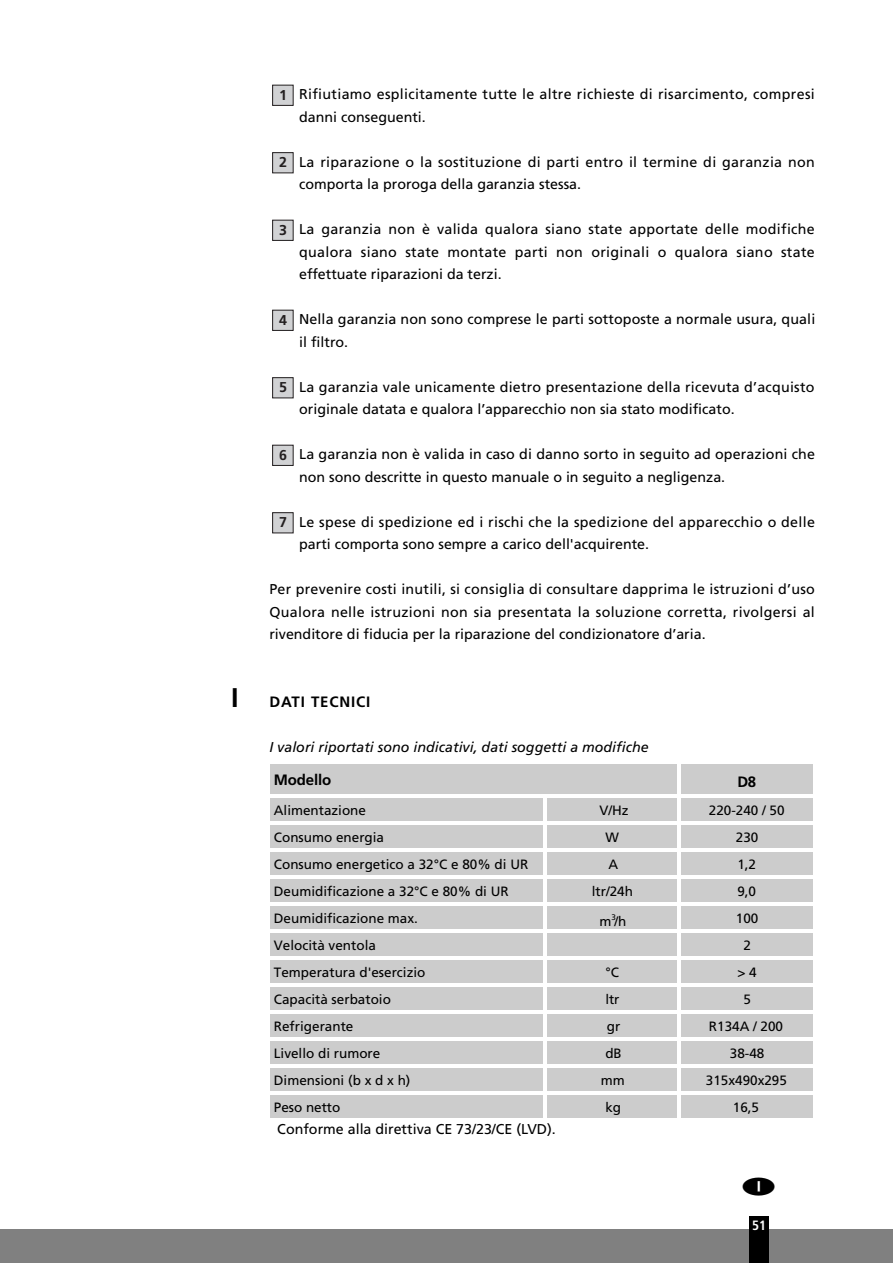
<style>
.page{position:relative;width:893px;height:1263px;background:#fff}
.page>*{position:absolute;margin:0;border:0;box-sizing:border-box;transform-origin:0 0}
.t1{font:700 15px "Frutiger";letter-spacing:.055em;color:#000}
.t2{font:700 15px "Frutiger";letter-spacing:-.01em;color:#000}
.t3{font:700 15px "Frutiger";letter-spacing:.02em;color:#000}
.t4{font:14.25px/22.5px "Frutiger";letter-spacing:.005em;color:#000}
.t5{font:italic 14.25px "Frutiger";color:#000}
.t6{font:700 14.25px "Frutiger";color:#231f20}
.t7{font:13.5px "Frutiger";color:#000}
.t8{font:700 condensed 13.5px "Frutiger";color:#fff}
.s1{font-size:27px}
</style>
<div class="page">
<div style="left:0;top:1229px;width:893px;height:34px;background:#808080"></div>
<div style="left:749px;top:1216px;width:20px;height:47px;background:#000"></div>
<div style="left:271px;top:764px;width:542px;height:354px;background:#ccc"></div>
<hr style="left:677px;top:764px;width:3px;height:357px;background:#fff">
<hr style="left:544px;top:797px;width:3px;height:324px;background:#fff">
<hr style="left:271px;top:794px;width:543px;height:3px;background:#fff">
<hr style="left:271px;top:821px;width:543px;height:3px;background:#fff">
<hr style="left:271px;top:848px;width:543px;height:3px;background:#fff">
<hr style="left:271px;top:875px;width:543px;height:3px;background:#fff">
<hr style="left:271px;top:902px;width:543px;height:3px;background:#fff">
<hr style="left:271px;top:929px;width:543px;height:3px;background:#fff">
<hr style="left:271px;top:956px;width:543px;height:3px;background:#fff">
<hr style="left:271px;top:983px;width:543px;height:3px;background:#fff">
<hr style="left:271px;top:1010px;width:543px;height:3px;background:#fff">
<hr style="left:271px;top:1037px;width:543px;height:3px;background:#fff">
<hr style="left:271px;top:1064px;width:543px;height:3px;background:#fff">
<hr style="left:271px;top:1091px;width:543px;height:3px;background:#fff">
<div style="left:273px;top:513px;width:20px;height:20px;background:#d1d2d4"></div>
<div style="left:272px;top:512px;width:22px;height:21px;border:1px solid #231f20"></div>
<div style="left:273px;top:445px;width:20px;height:20px;background:#d1d2d4"></div>
<div style="left:272px;top:445px;width:22px;height:21px;border:1px solid #231f20"></div>
<div style="left:273px;top:378px;width:20px;height:20px;background:#d1d2d4"></div>
<div style="left:272px;top:377px;width:22px;height:21px;border:1px solid #231f20"></div>
<div style="left:273px;top:310px;width:20px;height:20px;background:#d1d2d4"></div>
<div style="left:272px;top:310px;width:22px;height:21px;border:1px solid #231f20"></div>
<div style="left:273px;top:220px;width:20px;height:20px;background:#d1d2d4"></div>
<div style="left:272px;top:220px;width:22px;height:21px;border:1px solid #231f20"></div>
<div style="left:273px;top:153px;width:20px;height:20px;background:#d1d2d4"></div>
<div style="left:272px;top:152px;width:22px;height:21px;border:1px solid #231f20"></div>
<div style="left:273px;top:85px;width:20px;height:20px;background:#d1d2d4"></div>
<div style="left:272px;top:85px;width:22px;height:21px;border:1px solid #231f20"></div>
<p class="t4" style="left:299px;top:84px;width:517px">Rifiutiamo esplicitamente tutte le altre richieste di risarcimento, compresi danni conseguenti.</p>
<p class="t4" style="left:299px;top:151px;width:517px">La riparazione o la sostituzione di parti entro il termine di garanzia non comporta la proroga della garanzia stessa.</p>
<p class="t4" style="left:299px;top:219px;width:517px;text-align:justify">La garanzia non è valida qualora siano state apportate delle modifiche qualora siano state montate parti non originali o qualora siano state effettuate riparazioni da terzi.</p>
<p class="t4" style="left:299px;top:309px;width:518px">Nella garanzia non sono comprese le parti sottoposte a normale usura, quali il filtro.</p>
<p class="t4" style="left:299px;top:376px;width:517px">La garanzia vale unicamente dietro presentazione della ricevuta d’acquisto originale datata e qualora l’apparecchio non sia stato modificato.</p>
<p class="t4" style="left:299px;top:444px;width:517px">La garanzia non è valida in caso di danno sorto in seguito ad operazioni che non sono descritte in questo manuale o in seguito a negligenza.</p>
<p class="t4" style="left:299px;top:511px;width:517px">Le spese di spedizione ed i rischi che la spedizione del apparecchio o delle parti comporta sono sempre a carico dell'acquirente.</p>
<p class="t4" style="left:269px;top:579px;width:547px;text-align:justify">Per prevenire costi inutili, si consiglia di consultare dapprima le istruzioni d’uso Qualora nelle istruzioni non sia presentata la soluzione corretta, rivolgersi al rivenditore di fiducia per la riparazione del condizionatore d’aria.</p>
<p class="t6" style="left:279px;top:89px;width:9px">1</p>
<p class="t6" style="left:279px;top:157px;width:9px">2</p>
<p class="t6" style="left:279px;top:224px;width:9px">3</p>
<p class="t6" style="left:279px;top:314px;width:9px">4</p>
<p class="t6" style="left:279px;top:382px;width:9px">5</p>
<p class="t6" style="left:279px;top:449px;width:9px">6</p>
<p class="t6" style="left:279px;top:517px;width:9px">7</p>
<p class="t1" style="left:231px;top:695px;width:141px"><span class="s1">I</span> DATI TECNICI</p>
<p class="t5" style="left:269px;top:741px;width:381px">I valori riportati sono indicativi, dati soggetti a modifiche</p>
<p class="t2" style="left:274px;top:774px;width:59px">Modello</p>
<p class="t3" style="left:737px;top:776px;width:20px">D8</p>
<p class="t7" style="left:274px;top:805px;width:94px">Alimentazione</p>
<p class="t7" style="left:599px;top:805px;width:31px">V/Hz</p>
<p class="t7" style="left:709px;top:805px;width:77px">220-240 / 50</p>
<p class="t7" style="left:274px;top:832px;width:112px">Consumo energia</p>
<p class="t7" style="left:605px;top:832px;width:15px">W</p>
<p class="t7" style="left:736px;top:832px;width:24px">230</p>
<p class="t7" style="left:274px;top:859px;width:256px">Consumo energetico a 32°C e 80% di UR</p>
<p class="t7" style="left:608px;top:859px;width:11px">A</p>
<p class="t7" style="left:737px;top:859px;width:20px">1,2</p>
<p class="t7" style="left:274px;top:886px;width:236px">Deumidificazione a 32°C e 80% di UR</p>
<p class="t7" style="left:592px;top:886px;width:43px">ltr/24h</p>
<p class="t7" style="left:737px;top:886px;width:20px">9,0</p>
<p class="t7" style="left:274px;top:913px;width:146px">Deumidificazione max.</p>
<p class="t7" style="left:599px;top:916px;width:29px">m<sup>3</sup>/h</p>
<p class="t7" style="left:736px;top:913px;width:24px">100</p>
<p class="t7" style="left:274px;top:940px;width:104px">Velocità ventola</p>
<p class="t7" style="left:743px;top:940px;width:9px">2</p>
<p class="t7" style="left:274px;top:967px;width:153px">Temperatura d'esercizio</p>
<p class="t7" style="left:605px;top:967px;width:15px">°C</p>
<p class="t7" style="left:737px;top:967px;width:21px">&gt; 4</p>
<p class="t7" style="left:274px;top:994px;width:119px">Capacità serbatoio</p>
<p class="t7" style="left:605px;top:994px;width:16px">ltr</p>
<p class="t7" style="left:743px;top:994px;width:9px">5</p>
<p class="t7" style="left:274px;top:1021px;width:81px">Refrigerante</p>
<p class="t7" style="left:607px;top:1021px;width:15px">gr</p>
<p class="t7" style="left:709px;top:1021px;width:76px">R134A / 200</p>
<p class="t7" style="left:274px;top:1048px;width:108px">Livello di rumore</p>
<p class="t7" style="left:605px;top:1048px;width:18px">dB</p>
<p class="t7" style="left:730px;top:1048px;width:36px">38-48</p>
<p class="t7" style="left:274px;top:1075px;width:138px">Dimensioni (b x d x h)</p>
<p class="t7" style="left:601px;top:1075px;width:26px">mm</p>
<p class="t7" style="left:706px;top:1075px;width:83px">315x490x295</p>
<p class="t7" style="left:274px;top:1102px;width:68px">Peso netto</p>
<p class="t7" style="left:605px;top:1102px;width:17px">kg</p>
<p class="t7" style="left:733px;top:1102px;width:28px">16,5</p>
<p class="t4" style="left:277px;top:1119px;width:280px">Conforme alla direttiva CE 73/23/CE (LVD).</p>
<p class="t8" style="left:752px;top:1219px;width:16px">51</p>
</div>
